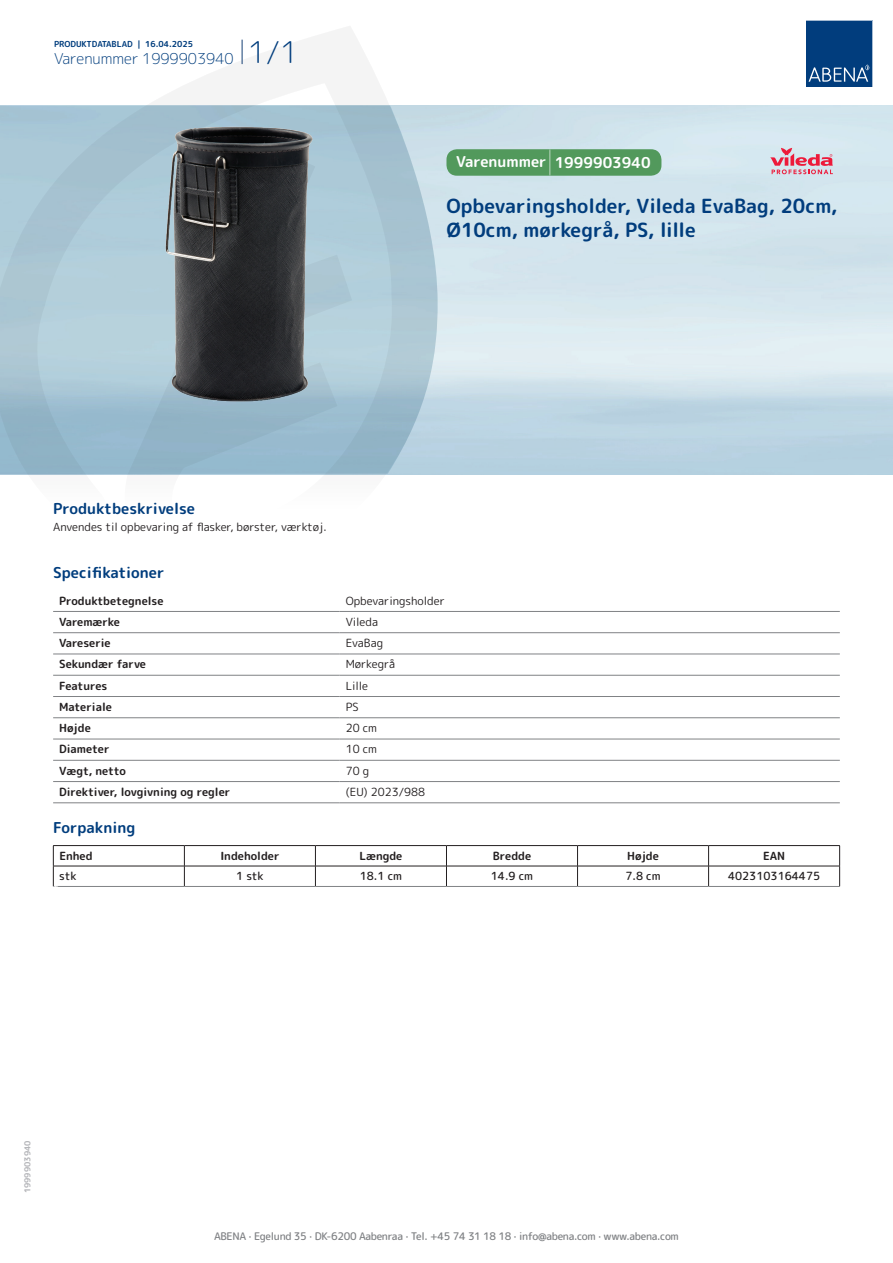
<style>
.page{position:relative;width:893px;height:1263px;background:#fff}
.page>*{position:absolute;margin:0;border:0;box-sizing:border-box;transform-origin:0 0}
.t1{font:700 19.5px/24px "Rounded Mplus 1 c";color:#013d7d}
.t2{font:700 15px "Rounded Mplus 1 c";color:#013d7d}
.t3{font:300 15px "Rounded Mplus 1 c";color:#013d7d}
.t4{font:700 15px "Rounded Mplus 1 c";color:#fff}
.t5{font:700 11.25px "Rounded Mplus 1 c";color:#231f20}
.t6{font:11.25px "Rounded Mplus 1 c";color:#231f20}
.t7{font:500 11.25px "Rounded Mplus 1 c";color:#231f20}
.t8{font:500 10.5px "Rounded Mplus 1 c";letter-spacing:-.03em;color:#808285}
.t9{font:700 10.5px "Rounded Mplus 1 c";color:#fff}
.t10{font:700 8.25px "Rounded Mplus 1 c";color:#013d7d}
.t11{font:700 8.25px "Rounded Mplus 1 c";color:#b2b3b7}
.s1{font-size:30px}
.s2{font-size:25.5px}
</style>
<div class="page">
<svg style="left:0;top:26px;width:439px;height:449px"></svg>
<svg style="left:0;top:106px;width:438px;height:368px;background:#a7c4d3"></svg>
<svg style="left:242px;top:40px;width:1px;height:24px"></svg>
<svg style="left:806px;top:20px;width:67px;height:67px;background:#144b86"></svg>
<img style="left:165px;top:127px;width:148px;height:275px">
<hr style="left:53px;top:611px;width:287px;height:1px;background:#808285">
<hr style="left:340px;top:611px;width:500px;height:1px;background:#808285">
<hr style="left:53px;top:632px;width:287px;height:1px;background:#808285">
<hr style="left:340px;top:632px;width:500px;height:1px;background:#808285">
<hr style="left:53px;top:654px;width:287px;height:1px;background:#808285">
<hr style="left:340px;top:654px;width:500px;height:1px;background:#808285">
<hr style="left:53px;top:675px;width:287px;height:1px;background:#808285">
<hr style="left:340px;top:675px;width:500px;height:1px;background:#808285">
<hr style="left:53px;top:696px;width:287px;height:1px;background:#808285">
<hr style="left:340px;top:696px;width:500px;height:1px;background:#808285">
<hr style="left:53px;top:717px;width:287px;height:1px;background:#808285">
<hr style="left:340px;top:717px;width:500px;height:1px;background:#808285">
<hr style="left:53px;top:739px;width:287px;height:1px;background:#808285">
<hr style="left:340px;top:739px;width:500px;height:1px;background:#808285">
<hr style="left:53px;top:760px;width:287px;height:1px;background:#808285">
<hr style="left:340px;top:760px;width:500px;height:1px;background:#808285">
<hr style="left:53px;top:781px;width:287px;height:1px;background:#808285">
<hr style="left:340px;top:781px;width:500px;height:1px;background:#808285">
<hr style="left:53px;top:802px;width:287px;height:1px;background:#808285">
<hr style="left:340px;top:802px;width:500px;height:1px;background:#808285">
<hr style="left:53px;top:845px;width:131px;height:1px;background:#231f20">
<hr style="left:184px;top:845px;width:131px;height:1px;background:#231f20">
<hr style="left:315px;top:845px;width:131px;height:1px;background:#231f20">
<hr style="left:446px;top:845px;width:131px;height:1px;background:#231f20">
<hr style="left:577px;top:845px;width:132px;height:1px;background:#231f20">
<hr style="left:709px;top:845px;width:131px;height:1px;background:#231f20">
<hr style="left:53px;top:866px;width:131px;height:1px;background:#231f20">
<svg style="left:53px;top:846px;width:1px;height:40px"></svg>
<hr style="left:184px;top:866px;width:131px;height:1px;background:#231f20">
<svg style="left:184px;top:846px;width:1px;height:40px"></svg>
<hr style="left:315px;top:866px;width:131px;height:1px;background:#231f20">
<svg style="left:315px;top:846px;width:1px;height:40px"></svg>
<hr style="left:446px;top:866px;width:131px;height:1px;background:#231f20">
<svg style="left:446px;top:846px;width:1px;height:40px"></svg>
<hr style="left:577px;top:866px;width:132px;height:1px;background:#231f20">
<svg style="left:577px;top:846px;width:1px;height:40px"></svg>
<hr style="left:709px;top:866px;width:131px;height:1px;background:#231f20">
<svg style="left:708px;top:846px;width:1px;height:40px"></svg>
<svg style="left:839px;top:846px;width:1px;height:40px"></svg>
<hr style="left:53px;top:886px;width:131px;height:1px;background:#808285">
<hr style="left:184px;top:886px;width:131px;height:1px;background:#808285">
<hr style="left:315px;top:886px;width:131px;height:1px;background:#808285">
<hr style="left:446px;top:886px;width:131px;height:1px;background:#808285">
<hr style="left:577px;top:886px;width:132px;height:1px;background:#808285">
<hr style="left:709px;top:886px;width:131px;height:1px;background:#808285">
<div style="left:446px;top:149px;width:215px;height:27px;background:#52995c;border-radius:10px"></div>
<svg style="left:770px;top:148px;width:63px;height:26px;background:#dca6b5"></svg>
<p class="t10" style="left:54px;top:38px;width:141px">PRODUKTDATABLAD | 16.04.2025</p>
<h2 class="t3" style="left:54px;top:48px;width:246px">Varenummer 1999903940 <span class="s1">1/1</span></h2>
<h2 class="t4" style="left:456px;top:152px;width:196px">Varenummer <span class="s2">|</span> 1999903940</h2>
<h1 class="t1" style="left:446px;top:194px;width:393px">Opbevaringsholder, Vileda EvaBag, 20cm,<br>Ø10cm, mørkegrå, PS, lille</h1>
<h2 class="t2" style="left:53px;top:498px;width:143px">Produktbeskrivelse</h2>
<p class="t6" style="left:53px;top:518px;width:275px">Anvendes til opbevaring af flasker, børster, værktøj.</p>
<h2 class="t2" style="left:53px;top:562px;width:113px">Specifikationer</h2>
<p class="t5" style="left:59px;top:592px;width:106px">Produktbetegnelse</p>
<p class="t6" style="left:346px;top:592px;width:101px">Opbevaringsholder</p>
<p class="t5" style="left:59px;top:614px;width:62px">Varemærke</p>
<p class="t6" style="left:346px;top:614px;width:34px">Vileda</p>
<p class="t5" style="left:59px;top:635px;width:53px">Vareserie</p>
<p class="t6" style="left:346px;top:635px;width:39px">EvaBag</p>
<p class="t5" style="left:59px;top:656px;width:88px">Sekundær farve</p>
<p class="t6" style="left:346px;top:656px;width:51px">Mørkegrå</p>
<p class="t5" style="left:59px;top:678px;width:50px">Features</p>
<p class="t6" style="left:346px;top:678px;width:24px">Lille</p>
<p class="t5" style="left:59px;top:699px;width:54px">Materiale</p>
<p class="t6" style="left:346px;top:699px;width:14px">PS</p>
<p class="t5" style="left:59px;top:720px;width:33px">Højde</p>
<p class="t6" style="left:346px;top:720px;width:33px">20 cm</p>
<p class="t5" style="left:59px;top:741px;width:52px">Diameter</p>
<p class="t6" style="left:346px;top:741px;width:33px">10 cm</p>
<p class="t5" style="left:59px;top:763px;width:68px">Vægt, netto</p>
<p class="t6" style="left:346px;top:763px;width:25px">70 g</p>
<p class="t5" style="left:59px;top:784px;width:173px">Direktiver, lovgivning og regler</p>
<p class="t6" style="left:346px;top:784px;width:81px">(EU) 2023/988</p>
<h2 class="t2" style="left:53px;top:817px;width:84px">Forpakning</h2>
<p class="t5" style="left:59px;top:848px;width:35px">Enhed</p>
<p class="t5" style="left:220px;top:848px;width:61px">Indeholder</p>
<p class="t5" style="left:359px;top:848px;width:44px">Længde</p>
<p class="t5" style="left:493px;top:848px;width:40px">Bredde</p>
<p class="t5" style="left:627px;top:848px;width:33px">Højde</p>
<p class="t5" style="left:763px;top:848px;width:24px">EAN</p>
<p class="t7" style="left:59px;top:868px;width:19px">stk</p>
<p class="t7" style="left:236px;top:868px;width:29px">1 stk</p>
<p class="t7" style="left:360px;top:868px;width:44px">18.1 cm</p>
<p class="t7" style="left:491px;top:868px;width:44px">14.9 cm</p>
<p class="t7" style="left:625px;top:868px;width:37px">7.8 cm</p>
<p class="t7" style="left:728px;top:868px;width:94px">4023103164475</p>
<p class="t9" style="left:53px;top:882px;width:7px">*</p>
<p class="t11" style="left:22px;top:1193px;width:54px;rotate:-90deg">1999903940</p>
<p class="t8" style="left:214px;top:1229px;width:466px">ABENA · Egelund 35 · DK-6200 Aabenraa · Tel. +45 74 31 18 18 · info@abena.com · www.abena.com</p>
</div>
